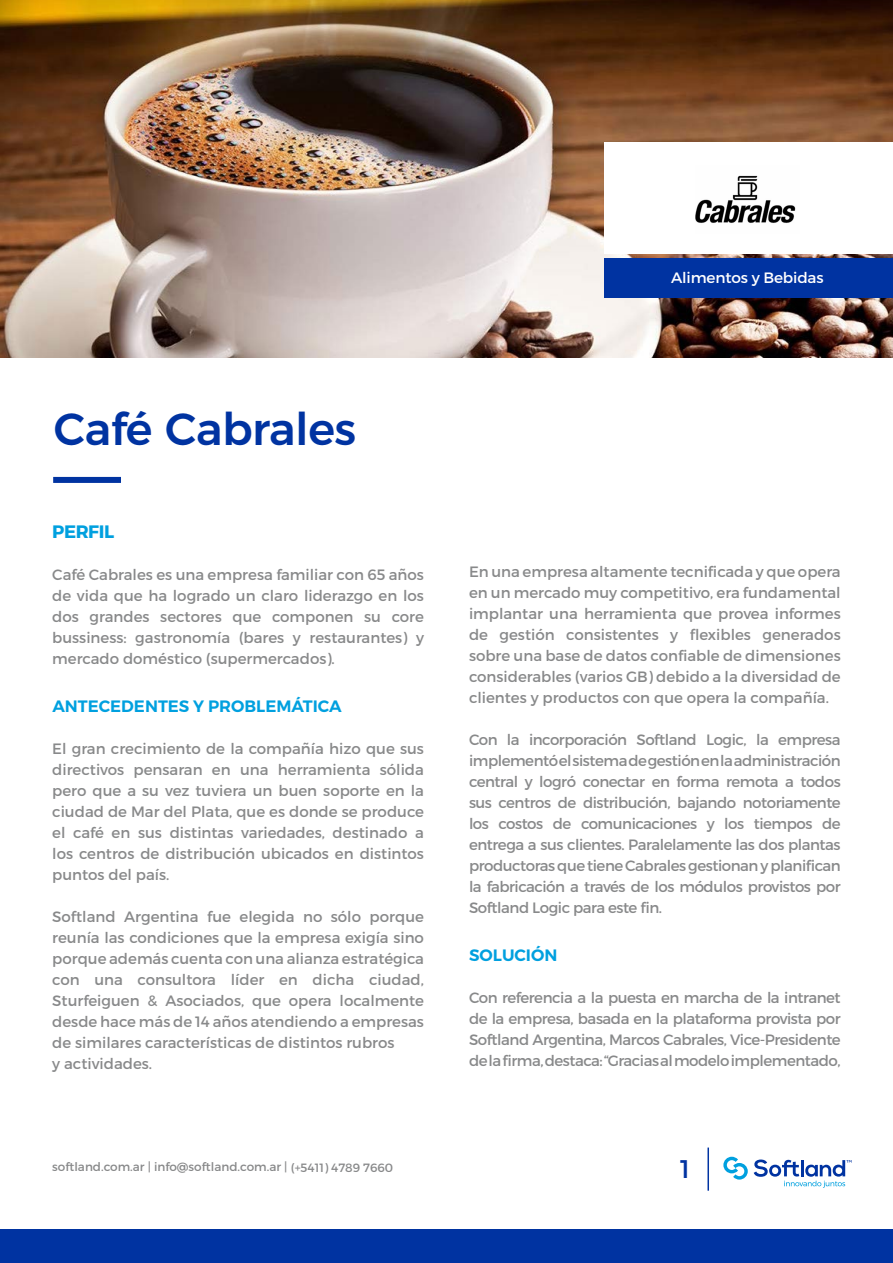
<style>
.page{position:relative;width:893px;height:1263px;background:#fff}
.page>*{position:absolute;margin:0;border:0;box-sizing:border-box;transform-origin:0 0}
.t1{font:500 45px "Montserrat";letter-spacing:-.01em;color:#0033a1}
.t2{font:25.5px "Montserrat";color:#0033a1}
.t3{font:700 18px "Montserrat";letter-spacing:-.025em;color:#00a0df}
.t4{font:600 16.5px "Montserrat";color:#00a0df}
.t5{font:15px/21px "Montserrat";color:#88898a;text-align:justify}
.t6{font:15px "Montserrat";letter-spacing:-.01em;color:#fff}
.t7{font:12px "Montserrat";color:#88898a}
</style>
<div class="page">
<hr style="left:707px;top:1147px;width:2px;height:44px;background:#0033a1">
<img style="left:0;top:0;width:893px;height:357px">
<svg style="left:723px;top:1157px;width:25px;height:22px"></svg>
<svg style="left:754px;top:1159px;width:97px;height:29px"></svg>
<div style="left:0;top:1229px;width:893px;height:34px;background:#0033a1"></div>
<div style="left:53px;top:477px;width:68px;height:6px;background:#0033a1"></div>
<div style="left:604px;top:142px;width:289px;height:112px;background:#fff"></div>
<div style="left:604px;top:258px;width:289px;height:39px;background:#0033a1"></div>
<img style="left:695px;top:175px;width:101px;height:48px">
<p class="t6" style="left:671px;top:268px;width:154px">Alimentos y Bebidas</p>
<h1 class="t1" style="left:54px;top:393px;width:304px">Café Cabrales</h1>
<p class="t3" style="left:52px;top:520px;width:63px">PERFIL</p>
<p class="t5" style="left:52px;top:564px;width:373px">Café Cabrales es una empresa familiar con 65 años de vida que ha logrado un claro liderazgo en los dos grandes sectores que componen su core bussiness: gastronomía (bares y restaurantes) y mercado doméstico (supermercados).</p>
<p class="t4" style="left:52px;top:695px;width:291px">ANTECEDENTES Y PROBLEMÁTICA</p>
<p class="t5" style="left:52px;top:738px;width:373px">El gran crecimiento de la compañía hizo que sus directivos pensaran en una herramienta sólida pero que a su vez tuviera un buen soporte en la ciudad de Mar del Plata, que es donde se produce el café en sus distintas variedades, destinado a los centros de distribución ubicados en distintos puntos del país.</p>
<p class="t5" style="left:52px;top:906px;width:373px;text-align:left">Softland Argentina fue elegida no sólo porque reunía las condiciones que la empresa exigía sino porque además cuenta con una alianza estratégica con una consultora líder en dicha ciudad, Sturfeiguen &amp; Asociados, que opera localmente desde hace más de 14 años atendiendo a empresas de similares características de distintos rubros<br>y actividades.</p>
<p class="t7" style="left:52px;top:1160px;width:342px">softland.com.ar | info@softland.com.ar | (+5411) 4789 7660</p>
<p class="t5" style="left:469px;top:561px;width:373px">En una empresa altamente tecnificada y que opera en un mercado muy competitivo, era fundamental implantar una herramienta que provea informes de gestión consistentes y flexibles generados sobre una base de datos confiable de dimensiones considerables (varios GB) debido a la diversidad de clientes y productos con que opera la compañía.</p>
<p class="t5" style="left:469px;top:729px;width:373px">Con la incorporación Softland Logic, la empresa implementó el sistema de gestión en la administración central y logró conectar en forma remota a todos sus centros de distribución, bajando notoriamente los costos de comunicaciones y los tiempos de entrega a sus clientes. Paralelamente las dos plantas productoras que tiene Cabrales gestionan y planifican la fabricación a través de los módulos provistos por Softland Logic para este fin.</p>
<p class="t4" style="left:469px;top:944px;width:90px">SOLUCIÓN</p>
<p class="t5" style="left:469px;top:987px;width:373px">Con referencia a la puesta en marcha de la intranet de la empresa, basada en la plataforma provista por Softland Argentina, Marcos Cabrales, Vice-Presidente de la firma, destaca: “Gracias al modelo implementado,</p>
<h2 class="t2" style="left:680px;top:1153px;width:11px">1</h2>
</div>
